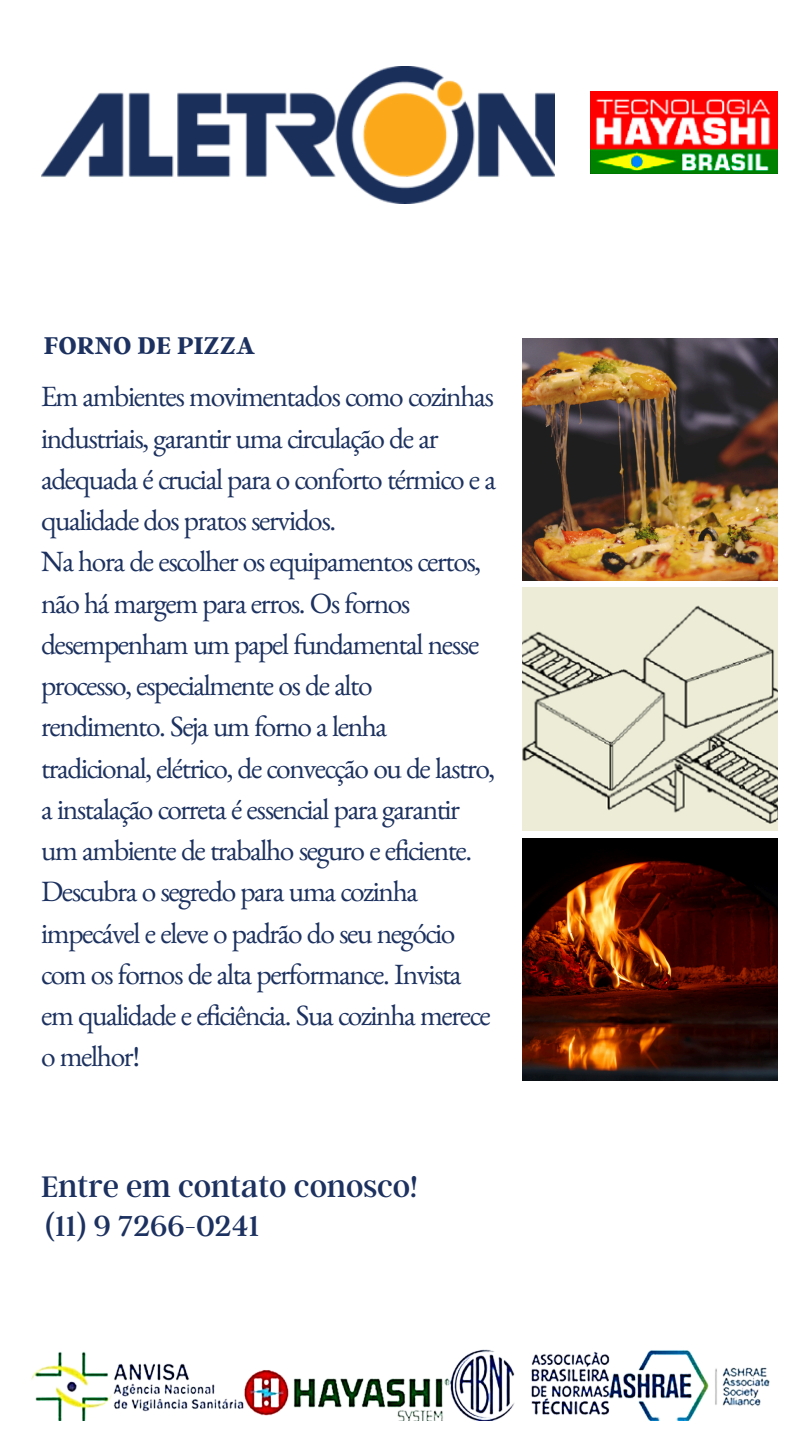
<style>
.page{position:relative;width:810px;height:1440px;background:#fff}
.page>*{position:absolute;margin:0;border:0;box-sizing:border-box;transform-origin:0 0}
.t1{font:33.1px "Argent CF";color:#1c315f}
.t2{font:32.1px "Argent CF";color:#1c315f}
.t3{font:29.5px/41.2px "Benne";letter-spacing:-.05em;color:#1c315f}
.t4{font:700 27px "Argent CF";color:#1c315f}
</style>
<div class="page">
<img style="left:522px;top:338px;width:256px;height:242px">
<img style="left:522px;top:588px;width:256px;height:243px">
<img style="left:522px;top:838px;width:256px;height:243px">
<img style="left:41px;top:67px;width:514px;height:137px">
<img style="left:31px;top:1349px;width:739px;height:72px">
<img style="left:591px;top:92px;width:187px;height:82px">
<h1 class="t4" style="left:44px;top:327px;width:213px">FORNO DE PIZZA</h1>
<p class="t3" style="left:41px;top:382px;width:457px">Em ambientes movimentados como cozinhas industriais, garantir uma circulação de ar adequada é crucial para o conforto térmico e a qualidade dos pratos servidos.</p>
<p class="t3" style="left:41px;top:547px;width:456px">Na hora de escolher os equipamentos certos, não há margem para erros. Os fornos desempenham um papel fundamental nesse processo, especialmente os de alto rendimento. Seja um forno a lenha tradicional, elétrico, de convecção ou de lastro, a instalação correta é essencial para garantir um ambiente de trabalho seguro e eficiente.<br>Descubra o segredo para uma cozinha impecável e eleve o padrão do seu negócio com os fornos de alta performance. Invista em qualidade e eficiência. Sua cozinha merece o melhor!</p>
<h1 class="t1" style="left:41px;top:1165px;width:378px">Entre em contato conosco!</h1>
<p class="t2" style="left:45px;top:1205px;width:216px">(11) 9 7266-0241</p>
</div>
